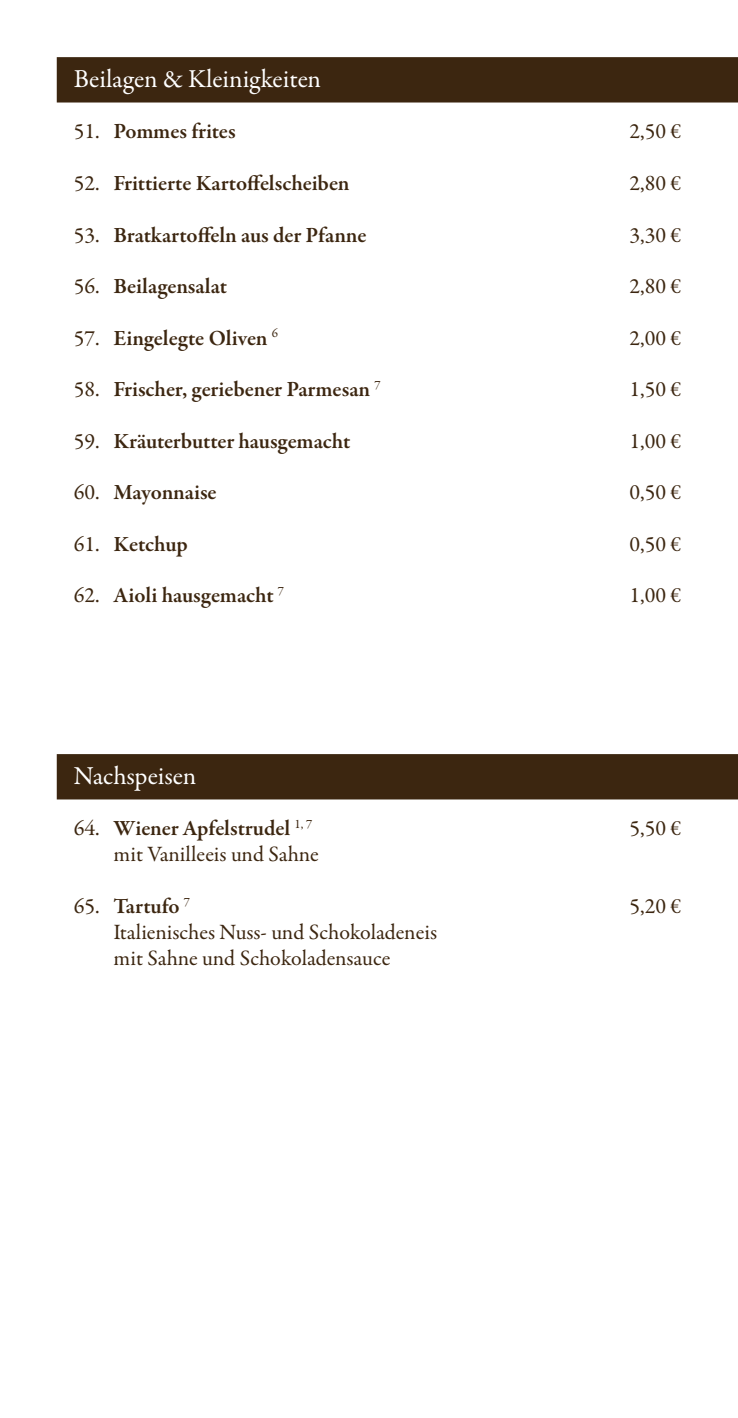
<style>
.page{position:relative;width:738px;height:1418px;background:#fff}
.page>*{position:absolute;margin:0;border:0;box-sizing:border-box;transform-origin:0 0}
.t1{font:26px "Garamond Premr Pro";color:#fff}
.t2{font:600 22px "Garamond Premr Pro";letter-spacing:-.005em;color:#3c2610}
.t3{font:22px/26px "Garamond Premr Pro";color:#3c2610}
.s1{font-weight:400}
</style>
<div class="page">
<div style="left:57px;top:57px;width:680px;height:45px;background:#3c2610"></div>
<div style="left:57px;top:754px;width:680px;height:45px;background:#3c2610"></div>
<p class="t1" style="left:74px;top:63px;width:249px">Beilagen &amp; Kleinigkeiten</p>
<p class="t2" style="left:74px;top:118px;width:163px"><span class="s1">51.</span> Pommes frites</p>
<p class="t3" style="left:629px;top:119px;width:53px">2,50 €</p>
<p class="t2" style="left:74px;top:170px;width:277px"><span class="s1">52.</span> Frittierte Kartoffelscheiben</p>
<p class="t3" style="left:629px;top:170px;width:53px">2,80 €</p>
<p class="t2" style="left:74px;top:221px;width:294px"><span class="s1">53.</span> Bratkartoffeln aus der Pfanne</p>
<p class="t3" style="left:629px;top:222px;width:53px">3,30 €</p>
<p class="t2" style="left:74px;top:273px;width:154px"><span class="s1">56.</span> Beilagensalat</p>
<p class="t3" style="left:629px;top:273px;width:53px">2,80 €</p>
<p class="t2" style="left:74px;top:324px;width:205px"><span class="s1">57.</span> Eingelegte Oliven <sup>6</sup></p>
<p class="t3" style="left:629px;top:325px;width:53px">2,00 €</p>
<p class="t2" style="left:74px;top:376px;width:308px"><span class="s1">58.</span> Frischer, geriebener Parmesan <sup>7</sup></p>
<p class="t3" style="left:629px;top:377px;width:53px">1,50 €</p>
<p class="t2" style="left:74px;top:427px;width:278px"><span class="s1">59.</span> Kräuterbutter hausgemacht</p>
<p class="t3" style="left:629px;top:428px;width:53px">1,00 €</p>
<p class="t2" style="left:74px;top:479px;width:144px"><span class="s1">60.</span> Mayonnaise</p>
<p class="t3" style="left:629px;top:480px;width:53px">0,50 €</p>
<p class="t2" style="left:74px;top:530px;width:115px"><span class="s1">61.</span> Ketchup</p>
<p class="t3" style="left:629px;top:531px;width:53px">0,50 €</p>
<p class="t2" style="left:74px;top:582px;width:212px"><span class="s1">62.</span> Aioli hausgemacht <sup>7</sup></p>
<p class="t3" style="left:629px;top:583px;width:53px">1,00 €</p>
<p class="t1" style="left:74px;top:760px;width:124px">Nachspeisen</p>
<p class="t2" style="left:74px;top:815px;width:240px"><span class="s1">64.</span> Wiener Apfelstrudel <sup>1,</sup> <sup>7</sup></p>
<p class="t3" style="left:629px;top:816px;width:53px">5,50 €</p>
<p class="t3" style="left:113px;top:842px;width:207px">mit Vanilleeis und Sahne</p>
<p class="t2" style="left:74px;top:892px;width:118px"><span class="s1">65.</span> Tartufo <sup>7</sup></p>
<p class="t3" style="left:629px;top:893px;width:53px">5,20 €</p>
<p class="t3" style="left:113px;top:919px;width:325px">Italienisches Nuss- und Schokoladeneis mit Sahne und Schokoladensauce</p>
</div>
